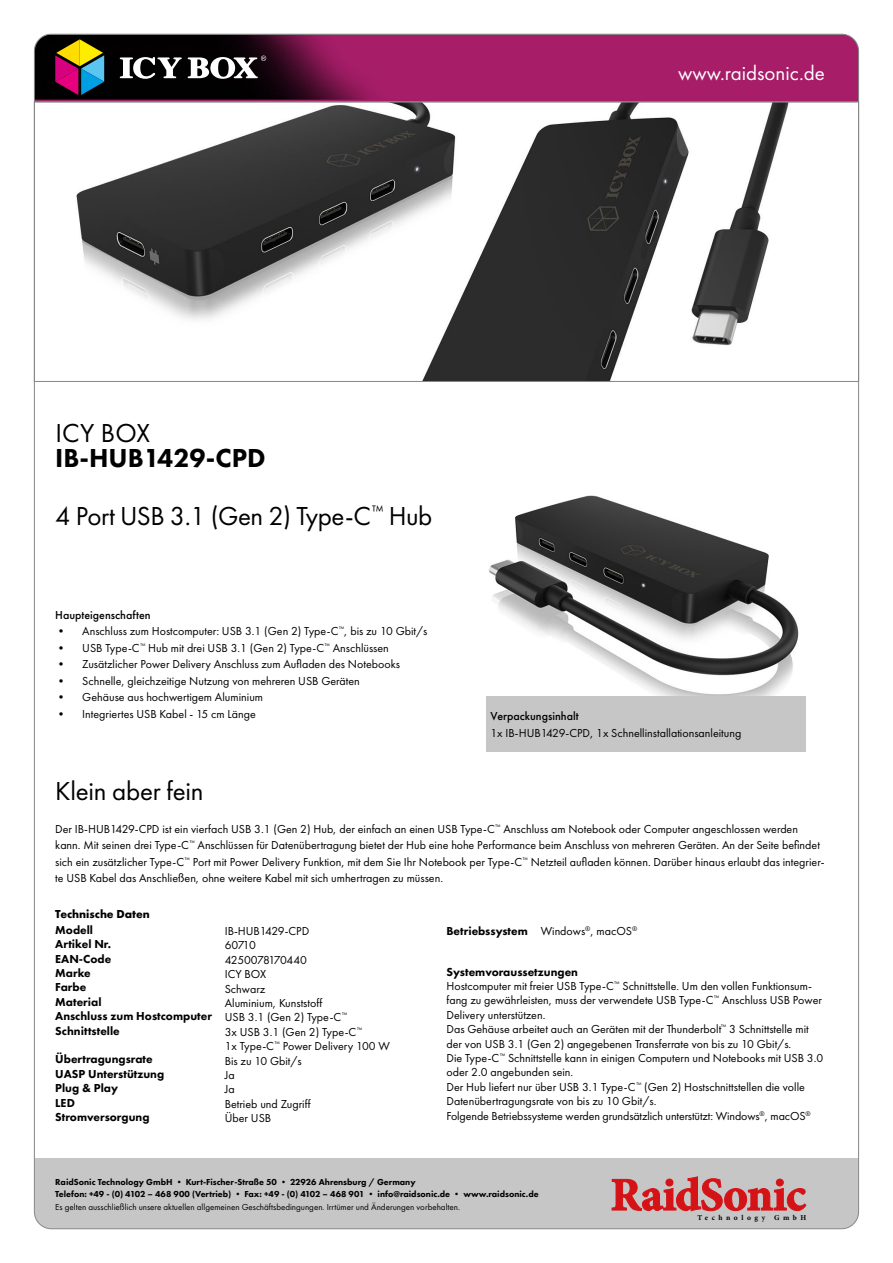
<style>
.page{position:relative;width:893px;height:1263px;background:#fff}
.page>*{position:absolute;margin:0;border:0;box-sizing:border-box;transform-origin:0 0}
.t1{font:27px "Futura PT";letter-spacing:-.01em;color:#000}
.t2{font:800 27px "Futura PT";color:#000}
.t3{font:21px "Futura PT";color:#fff}
.t4{font:12px/14.4px "Futura PT";color:#000}
.t5{font:800 12px/14.4px "Futura PT";color:#000}
.t6{font:500 12px "Futura PT";color:#000}
.t7{font:700 12px "Futura PT";color:#000}
.t8{font:800 9px/12px "Futura PT";color:#000}
.t9{font:9px "Futura PT";color:#000}
.t10{font:700 7.5px "Minion Pro";letter-spacing:.47em;color:#000}
.s1{font-weight:800}
</style>
<div class="page">
<svg style="left:36px;top:102px;width:821px;height:280px"></svg>
<img style="left:489px;top:495px;width:310px;height:201px">
<div style="left:34px;top:1159px;width:825px;height:70px;background:#c6c6c6"></div>
<svg style="left:612px;top:1176px;width:194px;height:35px"></svg>
<svg style="left:34px;top:34px;width:825px;height:68px;background:#811a52"></svg>
<svg style="left:120px;top:56px;width:146px;height:23px"></svg>
<svg style="left:55px;top:39px;width:49px;height:56px;background:#755b4f"></svg>
<div style="left:486px;top:696px;width:320px;height:55px;background:#c6c6c6"></div>
<h2 class="t3" style="left:678px;top:60px;width:148px">www.raidsonic.de</h2>
<h1 class="t1" style="left:55px;top:417px;width:96px">ICY BOX</h1>
<h1 class="t2" style="left:55px;top:441px;width:212px">IB-HUB1429-CPD</h1>
<h1 class="t1" style="left:55px;top:499px;width:379px">4 Port USB 3.1 (Gen 2) Type-C<sup>™</sup> Hub</h1>
<p class="t6" style="left:55px;top:607px;width:97px">Haupteigenschaften</p>
<p class="t4" style="left:55px;top:624px;width:374px">• Anschluss zum Hostcomputer: USB 3.1 (Gen 2) Type-C<sup>™</sup>, bis zu 10 Gbit/s</p>
<p class="t4" style="left:55px;top:640px;width:335px">• USB Type-C<sup>™</sup> Hub mit drei USB 3.1 (Gen 2) Type-C<sup>™</sup> Anschlüssen</p>
<p class="t4" style="left:55px;top:657px;width:346px">• Zusätzlicher Power Delivery Anschluss zum Aufladen des Notebooks</p>
<p class="t4" style="left:55px;top:673px;width:306px">• Schnelle, gleichzeitige Nutzung von mehreren USB Geräten</p>
<p class="t4" style="left:55px;top:690px;width:209px">• Gehäuse aus hochwertigem Aluminium</p>
<p class="t4" style="left:55px;top:706px;width:202px">• Integriertes USB Kabel - 15 cm Länge</p>
<p class="t6" style="left:490px;top:709px;width:90px">Verpackungsinhalt</p>
<p class="t4" style="left:490px;top:725px;width:252px">1x IB-HUB1429-CPD, 1x Schnellinstallationsanleitung</p>
<h1 class="t1" style="left:55px;top:775px;width:150px">Klein aber fein</h1>
<p class="t4" style="left:55px;top:820px;width:771px;line-height:16.5px">Der IB-HUB1429-CPD ist ein vierfach USB 3.1 (Gen 2) Hub, der einfach an einen USB Type-C<sup>™</sup> Anschluss am Notebook oder Computer angeschlossen werden kann. Mit seinen drei Type-C<sup>™</sup> Anschlüssen für Datenübertragung bietet der Hub eine hohe Performance beim Anschluss von mehreren Geräten. An der Seite befindet sich ein zusätzlicher Type-C<sup>™</sup> Port mit Power Delivery Funktion, mit dem Sie Ihr Notebook per Type-C<sup>™</sup> Netzteil aufladen können. Darüber hinaus erlaubt das integrier&shy;te USB Kabel das Anschließen, ohne weitere Kabel mit sich umhertragen zu müssen.</p>
<p class="t7" style="left:55px;top:906px;width:96px">Technische Daten</p>
<p class="t5" style="left:55px;top:922px;width:39px">Modell</p>
<p class="t5" style="left:446px;top:923px;width:83px">Betriebssystem</p>
<p class="t5" style="left:55px;top:937px;width:158px">Artikel Nr.<br>EAN-Code<br>Marke<br>Farbe<br>Material<br>Anschluss zum Hostcomputer<br>Schnittstelle</p>
<p class="t5" style="left:55px;top:1052px;width:110px">Übertragungsrate<br>UASP Unterstützung<br>Plug &amp; Play<br>LED<br>Stromversorgung</p>
<p class="t4" style="left:541px;top:924px;width:98px">Windows<sup>®</sup>, macOS<sup>®</sup></p>
<p class="t4" style="left:225px;top:924px;width:167px">IB-HUB1429-CPD<br>60710<br>4250078170440<br>ICY BOX<br>Schwarz<br>Aluminium, Kunststoff<br>USB 3.1 (Gen 2) Type-C<sup>™<br></sup>3x USB 3.1 (Gen 2) Type-C<sup>™<br></sup>1x Type-C<sup>™</sup> Power Delivery 100 W<br>Bis zu 10 Gbit/s<br>Ja<br>Ja<br>Betrieb und Zugriff<br>Über USB</p>
<p class="t4" style="left:446px;top:964px;width:378px"><span class="s1">Systemvoraussetzungen<br></span>Hostcomputer mit freier USB Type-C<sup>™</sup> Schnittstelle. Um den vollen Funktionsum&shy;fang zu gewährleisten, muss der verwendete USB Type-C<sup>™</sup> Anschluss USB Power Delivery unterstützen.<br>Das Gehäuse arbeitet auch an Geräten mit der Thunderbolt<sup>™</sup> 3 Schnittstelle mit der von USB 3.1 (Gen 2) angegebenen Transferrate von bis zu 10 Gbit/s.<br>Die Type-C<sup>™</sup> Schnittstelle kann in einigen Computern und Notebooks mit USB 3.0 oder 2.0 angebunden sein.<br>Der Hub liefert nur über USB 3.1 Type-C<sup>™</sup> (Gen 2) Hostschnittstellen die volle Datenübertragungsrate von bis zu 10 Gbit/s.<br>Folgende Betriebssysteme werden grundsätzlich unterstützt: Windows<sup>®</sup>, macOS<sup>®</sup></p>
<p class="t8" style="left:55px;top:1175px;width:485px">RaidSonic Technology GmbH • Kurt-Fischer-Straße 50 • 22926 Ahrensburg / Germany<br>Telefon: +49 - (0) 4102 – 468 900 (Vertrieb) • Fax: +49 - (0) 4102 – 468 901 • info@raidsonic.de • www.raidsonic.de</p>
<p class="t9" style="left:55px;top:1202px;width:406px">Es gelten ausschließlich unsere aktuellen allgemeinen Geschäftsbedingungen. Irrtümer und Änderungen vorbehalten.</p>
<p class="t10" style="left:697px;top:1212px;width:110px">Technology GmbH</p>
</div>
